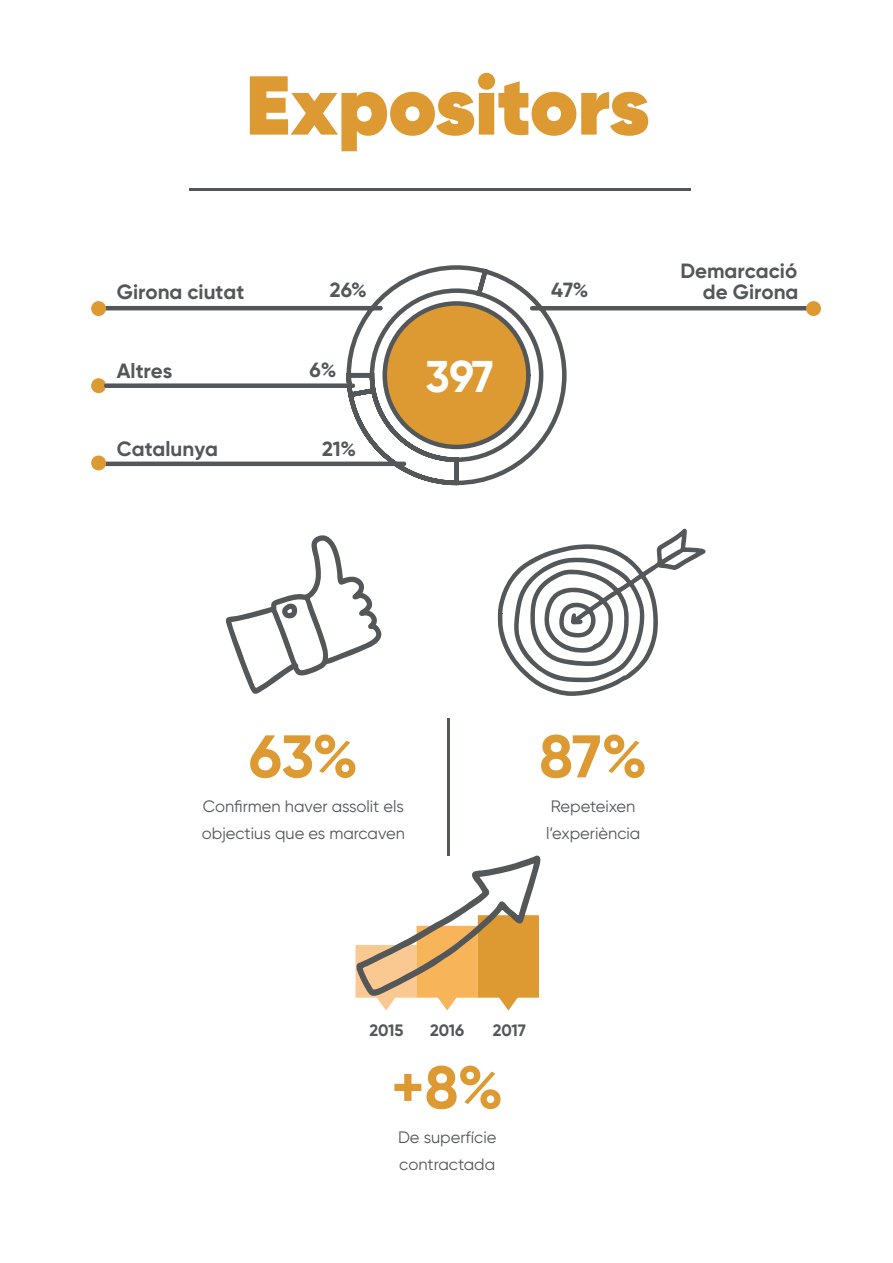
<style>
.page{position:relative;width:893px;height:1263px;background:#fff}
.page>*{position:absolute;margin:0;border:0;box-sizing:border-box;transform-origin:0 0}
.t1{font:800 83.25px "Gilroy";color:#dd9a32}
.t2{font:700 60px "Gilroy";color:#dd9a32}
.t3{font:700 44.4px "Gilroy";color:#fff}
.t4{font:700 20.55px/20.5px "Gilroy";color:#54575a;text-align:right}
.t5{font:16.5px/27px "Gilroy";color:#54575a}
.t6{font:700 16.5px "Gilroy";letter-spacing:-.01em;color:#54575a}
</style>
<div class="page">
<hr style="left:190px;top:188px;width:501px;height:2px;background:#54575a">
<hr style="left:447px;top:718px;width:2px;height:137px;background:#54575a">
<svg style="left:225px;top:535px;width:157px;height:159px"></svg>
<svg style="left:497px;top:528px;width:209px;height:168px"></svg>
<svg style="left:355px;top:854px;width:185px;height:156px"></svg>
<svg style="left:102px;top:265px;width:715px;height:221px"></svg>
<div style="left:91px;top:301px;width:15px;height:15px;background:#dd9a32;border-radius:50%"></div>
<div style="left:806px;top:301px;width:15px;height:15px;background:#dd9a32;border-radius:50%"></div>
<div style="left:91px;top:378px;width:15px;height:15px;background:#dd9a32;border-radius:50%"></div>
<hr style="left:106px;top:462px;width:298px;height:4px;background:#54575a">
<div style="left:91px;top:455px;width:15px;height:15px;background:#dd9a32;border-radius:50%"></div>
<div style="left:106px;top:383px;width:247px;height:5px;background:#54575a"></div>
<p class="t1" style="left:246px;top:52px;width:405px">Expositors</p>
<p class="t4" style="left:117px;top:281px;width:129px">Girona ciutat</p>
<p class="t4" style="left:330px;top:280px;width:39px">26%</p>
<p class="t4" style="left:551px;top:280px;width:39px">47%</p>
<p class="t4" style="left:680px;top:261px;width:120px">Demarcació de Girona</p>
<p class="t4" style="left:117px;top:361px;width:57px">Altres</p>
<p class="t4" style="left:309px;top:359px;width:29px">6%</p>
<h3 class="t3" style="left:425px;top:348px;width:70px">397</h3>
<p class="t4" style="left:117px;top:438px;width:103px">Catalunya</p>
<p class="t4" style="left:322px;top:439px;width:36px">21%</p>
<p class="t2" style="left:249px;top:719px;width:111px">63%</p>
<p class="t2" style="left:539px;top:719px;width:110px">87%</p>
<p class="t5" style="left:202px;top:792px;width:205px">Confirmen haver assolit els objectius que es marcaven</p>
<p class="t5" style="left:551px;top:792px;width:86px">Repeteixen</p>
<p class="t5" style="left:546px;top:819px;width:96px">l’experiència</p>
<p class="t6" style="left:369px;top:1020px;width:36px">2015</p>
<p class="t6" style="left:430px;top:1020px;width:36px">2016</p>
<p class="t6" style="left:493px;top:1020px;width:35px">2017</p>
<p class="t2" style="left:391px;top:1050px;width:114px">+8%</p>
<p class="t5" style="left:398px;top:1123px;width:100px">De superfície</p>
<p class="t5" style="left:399px;top:1150px;width:97px">contractada</p>
</div>
